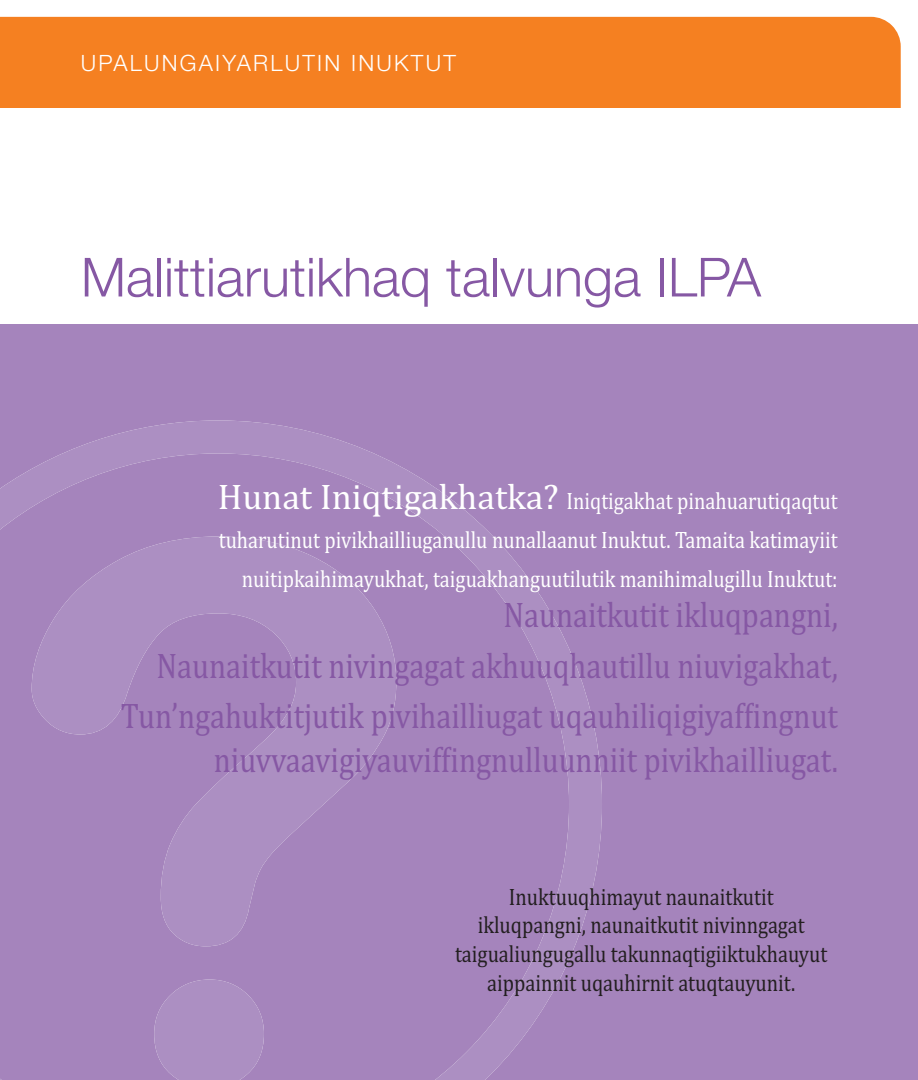
<style>
.page{position:relative;width:918px;height:1080px;background:#fff}
.page>*{position:absolute;margin:0;border:0;box-sizing:border-box;transform-origin:0 0}
.t1{font:300 54px "Helvetica Neue";color:#8658a4}
.t2{font:36px/50.7px "Cambria";color:#8658a4;text-align:right;scale:.85 1}
.t3{font:24px/39px "Cambria";color:#fff;text-align:right;scale:.85 1}
.t4{font:24px/28.8px "Cambria";color:#231f20;text-align:center;scale:.85 1}
.t5{font:300 22.5px "Helvetica Neue";letter-spacing:.1em;color:#fff}
.s1{font-size:36px}
</style>
<div class="page">
<div style="left:0;top:324px;width:918px;height:756px;background:#a584bc"></div>
<svg style="left:0;top:420px;width:602px;height:660px;background:#a686bd"></svg>
<svg style="left:32px;top:536px;width:364px;height:544px;background:#a788be"></svg>
<div style="left:0;top:17px;width:901px;height:91px;background:#f58021"></div>
<p class="t5" style="left:81px;top:49px;width:376px">UPALUNGAIYARLUTIN INUKTUT</p>
<h1 class="t1" style="left:81px;top:244px;width:682px">Malittiarutikhaq talvunga ILPA</h1>
<p class="t3" style="left:218px;top:481px;width:731px"><span class="s1">Hunat Iniqtigakhatka?</span> Iniqtigakhat pinahuarutiqaqtut tuharutinut pivikhailliuganullu nunallaanut Inuktut. Tamaita katimayiit nuitipkaihimayukhat, taiguakhanguutilutik manihimalugillu Inuktut:</p>
<h2 class="t2" style="left:121px;top:589px;width:845px">Naunaitkutit ikluqpangni,<br>Naunaitkutit nivingagat akhuuqhautillu niuvigakhat,<br>Tun’ngahuktitjutik pivihailliugat uqauhiliqigiyaffingnut</h2>
<h2 class="t2" style="left:214px;top:734px;width:736px">niuvvaavigiyauviffingnulluunniit pivikhailliugat.</h2>
<p class="t4" style="left:455px;top:882px;width:439px">Inuktuuqhimayut naunaitkutit ikluqpangni, naunaitkutit nivinngagat taigualiungugallu takunnaqtigiiktukhauyut aippainnit uqauhirnit atuqtauyunit.</p>
</div>
